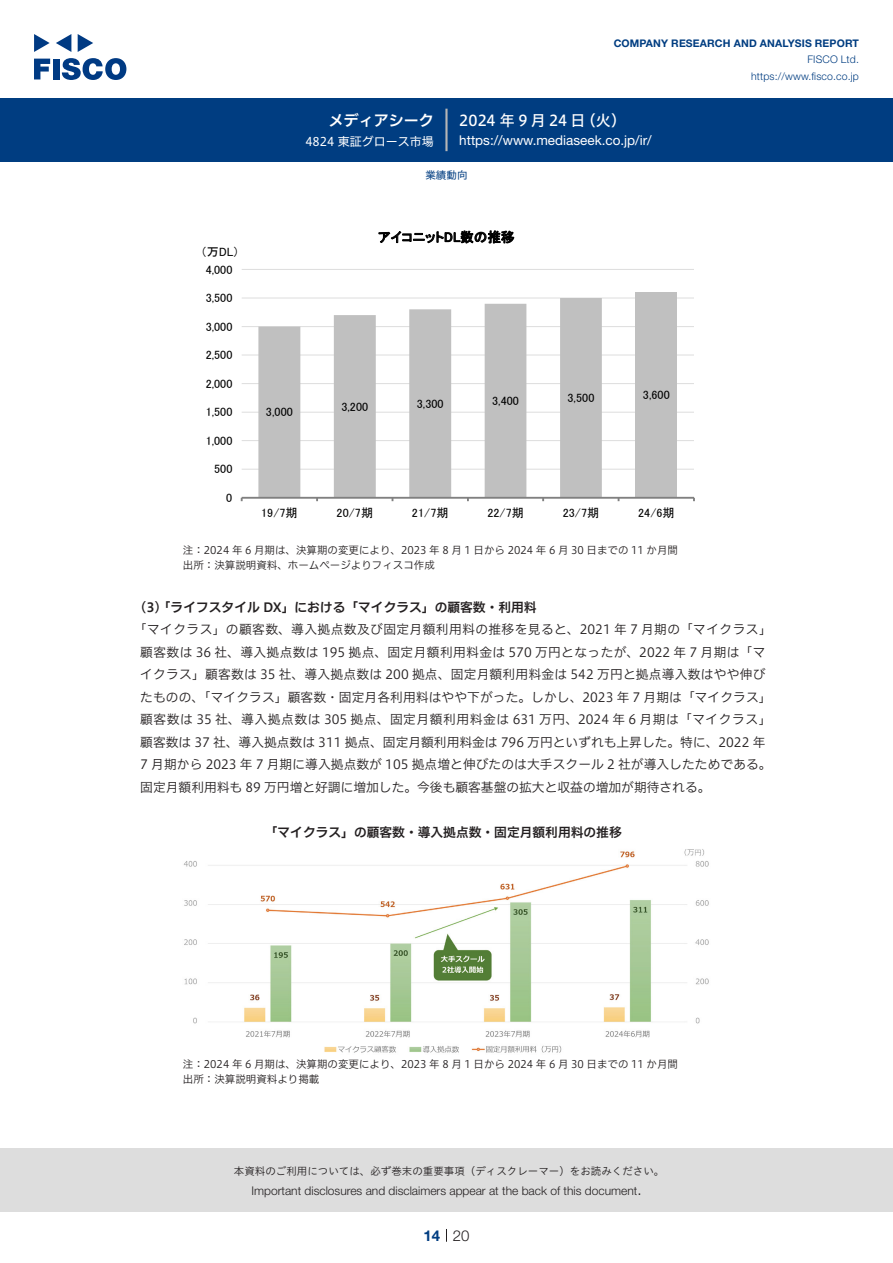
<style>
.page{position:relative;width:893px;height:1263px;background:#fff}
.page>*{position:absolute;margin:0;border:0;box-sizing:border-box;transform-origin:0 0}
.t1{font:15px "Hiragino UD Sans F Std N W5";letter-spacing:-.005em;color:#fff}
.t2{font:15px "Hiragino UD Sans F Std N W6";color:#fff}
.t3{font:300 15px "Helvetica Neue LT Std";color:#231f20}
.t4{font:700 15px "Helvetica Neue LT Std";color:#003d81}
.t5{font:13.5px "Helvetica Neue LT Std";color:#fff}
.t6{font:13.5px "MS P Gothic";letter-spacing:.01em;color:#000}
.本文3mm{font:12.75px/22.5px "Hiragino UD Sans F Std N W3";letter-spacing:.005em;color:#231f20}
.小タイトル3mm{font:12.75px "Hiragino UD Sans F Std N W6";color:#231f20}
.チャートタイトル{font:12.75px "Hiragino UD Sans F Std N W6";color:#231f20}
.t7{font:12.15px "MS P Gothic";color:#000}
.t8{font:12px "MS P Gothic";letter-spacing:.005em;color:#000}
.t9{font:300 12px "Helvetica Neue LT Std";color:#231f20}
.t10{font:12px "Hiragino UD Sans F Std N W4";color:#fff}
.表組み基本スタイル{font:10.5px "Hiragino UD Sans F Std N W3";color:#231f20}
.t11{font:10.5px "Hiragino UD Sans Std W3";color:#231f20}
.t12{font:700 10.5px "Helvetica Neue LT Std";letter-spacing:.015em;color:#003d81}
.t13{font:300 10.5px/16.5px "Helvetica Neue LT Std";letter-spacing:.015em;color:#003d81;text-align:right}
.ヘッダー{font:10.5px "Hiragino UD Sans F Std N W4";color:#003d81}
</style>
<div class="page">
<div style="left:0;top:1148px;width:893px;height:64px;background:#ddd"></div>
<svg style="left:34px;top:59px;width:16px;height:20px"></svg>
<div style="left:53px;top:59px;width:6px;height:20px;background:#003a83"></div>
<svg style="left:62px;top:58px;width:64px;height:22px"></svg>
<svg style="left:34px;top:34px;width:16px;height:18px"></svg>
<svg style="left:78px;top:34px;width:15px;height:18px"></svg>
<svg style="left:56px;top:34px;width:15px;height:18px"></svg>
<div style="left:0;top:98px;width:893px;height:64px;background:#003d81"></div>
<hr style="left:445px;top:109px;width:3px;height:42px;background:#b5b5b6">
<svg style="left:446px;top:1229px;width:1px;height:13px"></svg>
<hr style="left:242px;top:469px;width:452px;height:1px;background:#ddd">
<hr style="left:242px;top:440px;width:452px;height:1px;background:#ddd">
<hr style="left:242px;top:412px;width:452px;height:1px;background:#ddd">
<hr style="left:242px;top:383px;width:452px;height:1px;background:#ddd">
<hr style="left:242px;top:355px;width:452px;height:1px;background:#ddd">
<hr style="left:242px;top:326px;width:452px;height:1px;background:#ddd">
<hr style="left:242px;top:298px;width:452px;height:1px;background:#ddd">
<hr style="left:242px;top:269px;width:452px;height:1px;background:#ddd">
<div style="left:635px;top:292px;width:42px;height:206px;background:#c0c0c0"></div>
<svg style="left:258px;top:298px;width:344px;height:199px;fill:#c0c0c0"></svg>
<hr style="left:242px;top:497px;width:452px;height:2px;background:#808080">
<img style="left:183px;top:849px;width:526px;height:204px">
<p class="t2" style="left:329px;top:109px;width:107px">メディアシーク</p>
<p class="t10" style="left:305px;top:132px;width:130px">4824 東証グロース市場</p>
<p class="t12" style="left:614px;top:37px;width:247px">COMPANY RESEARCH AND ANALYSIS REPORT</p>
<p class="t13" style="left:751px;top:51px;width:109px">FISCO Ltd. https://www.fisco.co j p.</p>
<p class="t1" style="left:581px;top:109px;width:47px">（火(</p>
<p class="t1" style="left:459px;top:109px;width:128px">2024 年 9 月 24 日</p>
<p class="t5" style="left:459px;top:132px;width:194px">https://www.mediaseek. c o j p. /i r/</p>
<p class="ヘッダー" style="left:425px;top:167px;width:43px">業績動向</p>
<p class="t8" style="left:201px;top:246px;width:40px">（万DL(</p>
<p class="t8" style="left:201px;top:258px;width:40px">（万DL(</p>
<p class="t8" style="left:206px;top:263px;width:28px">4,000</p>
<p class="t8" style="left:206px;top:292px;width:28px">3,500</p>
<p class="t8" style="left:206px;top:320px;width:28px">3,000</p>
<p class="t8" style="left:206px;top:349px;width:28px">2,500</p>
<p class="t8" style="left:206px;top:378px;width:28px">2,000</p>
<p class="t8" style="left:206px;top:406px;width:28px">1,500</p>
<p class="t8" style="left:206px;top:435px;width:28px">1,000</p>
<p class="t7" style="left:214px;top:463px;width:20px">500</p>
<p class="t8" style="left:226px;top:492px;width:8px">0</p>
<p class="t8" style="left:266px;top:406px;width:28px">3,000</p>
<p class="t8" style="left:261px;top:506px;width:38px">19/7期</p>
<p class="t6" style="left:378px;top:230px;width:138px">アイコニットDL数の推移</p>
<p class="t8" style="left:341px;top:400px;width:28px">3,200</p>
<p class="t8" style="left:337px;top:506px;width:38px">20/7期</p>
<p class="t8" style="left:417px;top:397px;width:28px">3,300</p>
<p class="t8" style="left:412px;top:506px;width:38px">21/7期</p>
<p class="t8" style="left:492px;top:395px;width:28px">3,400</p>
<p class="t8" style="left:487px;top:506px;width:38px">22/7期</p>
<p class="t8" style="left:567px;top:392px;width:28px">3,500</p>
<p class="t8" style="left:563px;top:506px;width:38px">23/7期</p>
<p class="t8" style="left:643px;top:389px;width:28px">3,600</p>
<p class="t8" style="left:638px;top:506px;width:38px">24/6期</p>
<p class="表組み基本スタイル" style="left:183px;top:542px;width:497px">注：2024 年 6 月期は、決算期の変更により、2023 年 8 月 1 日から 2024 年 6 月 30 日までの 11 か月間</p>
<p class="表組み基本スタイル" style="left:183px;top:557px;width:253px">出所：決算説明資料、ホームページよりフィスコ作成</p>
<p class="小タイトル3mm" style="left:140px;top:597px;width:398px">3( ) 「ライフスタイル DX」における「マイクラス」の顧客数・利用料</p>
<p class="本文3mm" style="left:140px;top:617px;width:633px;text-indent:-6px">「マイクラス」の顧客数、導入拠点数及び固定月額利用料の推移を見ると、2021 年 7 月期の「マイクラス「顧客数は 36 社、導入拠点数は 195 拠点、固定月額利用料金は 570 万円となったが、2022 年 7 月期は「マイクラス」顧客数は 35 社、導入拠点数は 200 拠点、固定月額利用料金は 542 万円と拠点導入数はやや伸びたものの、「マイクラス」顧客数・固定月各利用料はやや下がった。しかし、2023 年 7 月期は「マイクラス「顧客数は 35 社、導入拠点数は 305 拠点、固定月額利用料金は 631 万円、2024 年 6 月期は「マイクラス「顧客数は 37 社、導入拠点数は 311 拠点、固定月額利用料金は 796 万円といずれも上昇した。特に、2022 年7 月期から 2023 年 7 月期に導入拠点数が 105 拠点増と伸びたのは大手スクール 2 社が導入したためである。固定月額利用料も 89 万円増と好調に増加した。今後も顧客基盤の拡大と収益の増加が期待される。</p>
<p class="チャートタイトル" style="left:265px;top:822px;width:359px">「マイクラス」の顧客数・導入拠点数・固定月額利用料の推移</p>
<p class="表組み基本スタイル" style="left:183px;top:1056px;width:497px">注：2024 年 6 月期は、決算期の変更により、2023 年 8 月 1 日から 2024 年 6 月 30 日までの 11 か月間</p>
<p class="表組み基本スタイル" style="left:183px;top:1071px;width:138px">出所：決算説明資料より掲載</p>
<p class="t11" style="left:234px;top:1163px;width:432px">本資料のご利用については、必ず巻末の重要事項（ディスクレーマー）をお読みください。</p>
<p class="t3" style="left:637px;top:1180px;width:6px">.</p>
<p class="t9" style="left:251px;top:1183px;width:387px">Important disclosures and disclaimers appear at the back of this document</p>
<p class="t4" style="left:423px;top:1226px;width:18px">14</p>
<p class="t3" style="left:453px;top:1226px;width:18px">20</p>
</div>
